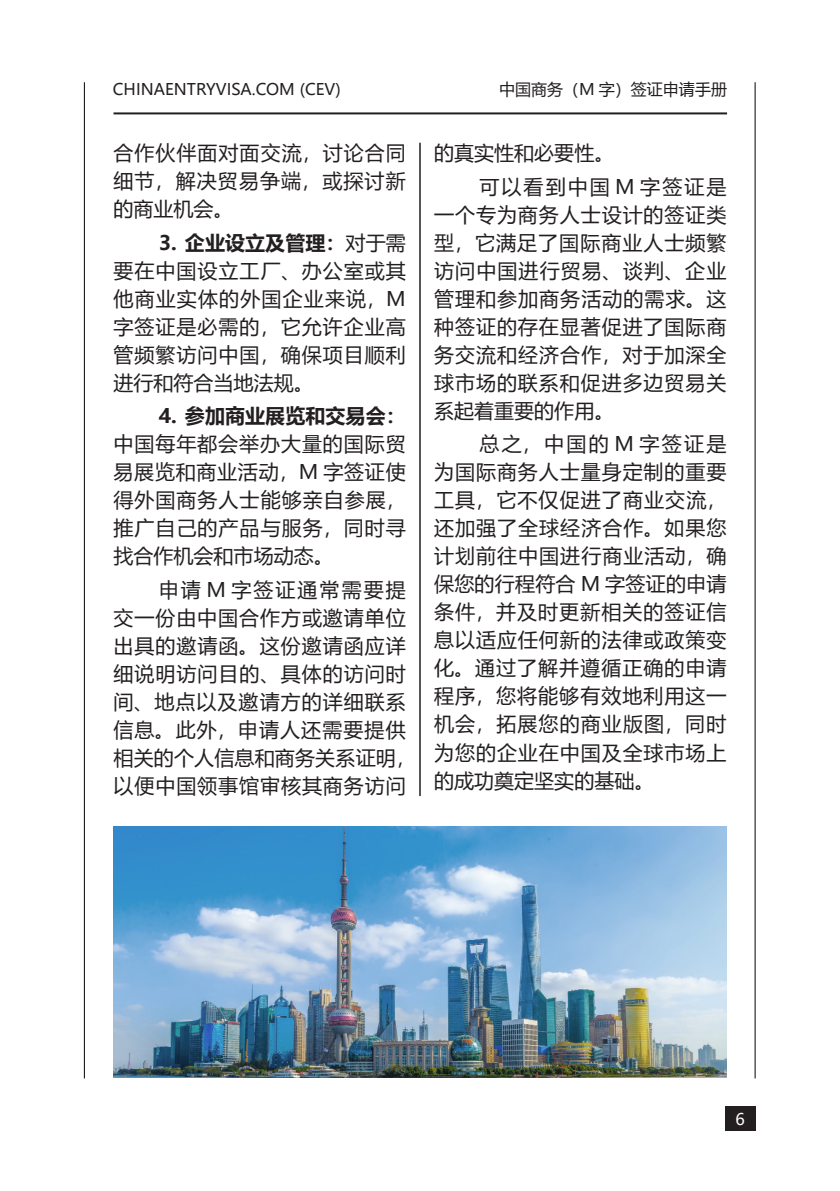
<style>
.page{position:relative;width:840px;height:1191px;background:#fff}
.page>*{position:absolute;margin:0;border:0;box-sizing:border-box;transform-origin:0 0}
.内文{font:20px/28px "Microsoft Ya Hei";letter-spacing:.05em;color:#231f20;text-align:justify}
.内文-2{font:20px "Microsoft Ya Hei";color:#231f20}
.t1{font:16px "Microsoft Ya Hei";color:#231f20}
.t2{font:16px "Microsoft Ya Hei";color:#fff}
.s1{font-weight:700}
</style>
<div class="page">
<hr style="left:113px;top:112px;width:613px;height:2px;background:#231f20">
<hr style="left:419px;top:143px;width:1px;height:653px;background:#231f20">
<img style="left:113px;top:826px;width:613px;height:251px">
<div style="left:724px;top:1106px;width:31px;height:24px;background:#231f20"></div>
<hr style="left:84px;top:82px;width:1px;height:996px;background:#030303">
<hr style="left:754px;top:82px;width:1px;height:996px;background:#030303">
<p class="t1" style="left:113px;top:78px;width:229px">CHINAENTRYVISA.COM (CEV)</p>
<p class="t1" style="left:499px;top:78px;width:229px">中国商务（M 字）签证申请手册</p>
<p class="内文" style="left:113px;top:138px;width:294px">合作伙伴面对面交流，讨论合同细节，解决贸易争端，或探讨新的商业机会。</p>
<p class="内文" style="left:113px;top:228px;width:294px;text-indent:45px"><span class="s1">3. 企业设立及管理：</span>对于需要在中国设立工厂、办公室或其他商业实体的外国企业来说，M字签证是必需的，它允许企业高管频繁访问中国，确保项目顺利进行和符合当地法规。</p>
<p class="内文" style="left:113px;top:401px;width:294px;text-indent:45px"><span class="s1">4. 参加商业展览和交易会：</span>中国每年都会举办大量的国际贸易展览和商业活动，M 字签证使得外国商务人士能够亲自参展，推广自己的产品与服务，同时寻找合作机会和市场动态。</p>
<p class="内文" style="left:113px;top:575px;width:304px;text-align:left;text-indent:45px">申请 M 字签证通常需要提交一份由中国合作方或邀请单位出具的邀请函。这份邀请函应详细说明访问目的、具体的访问时间、地点以及邀请方的详细联系信息。此外，申请人还需要提供相关的个人信息和商务关系证明，以便中国领事馆审核其商务访问</p>
<p class="内文-2" style="left:434px;top:139px;width:181px">的真实性和必要性。</p>
<p class="内文" style="left:434px;top:172px;width:294px;text-indent:45px">可以看到中国 M 字签证是一个专为商务人士设计的签证类型，它满足了国际商业人士频繁访问中国进行贸易、谈判、企业管理和参加商务活动的需求。这种签证的存在显著促进了国际商务交流和经济合作，对于加深全球市场的联系和促进多边贸易关系起着重要的作用。</p>
<p class="内文" style="left:434px;top:429px;width:294px;text-indent:45px">总之，中国的 M 字签证是为国际商务人士量身定制的重要工具，它不仅促进了商业交流，还加强了全球经济合作。如果您计划前往中国进行商业活动，确保您的行程符合 M 字签证的申请条件，并及时更新相关的签证信息以适应任何新的法律或政策变化。通过了解并遵循正确的申请程序，您将能够有效地利用这一机会，拓展您的商业版图，同时为您的企业在中国及全球市场上的成功奠定坚实的基础。</p>
<p class="t2" style="left:735px;top:1108px;width:11px">6</p>
</div>
